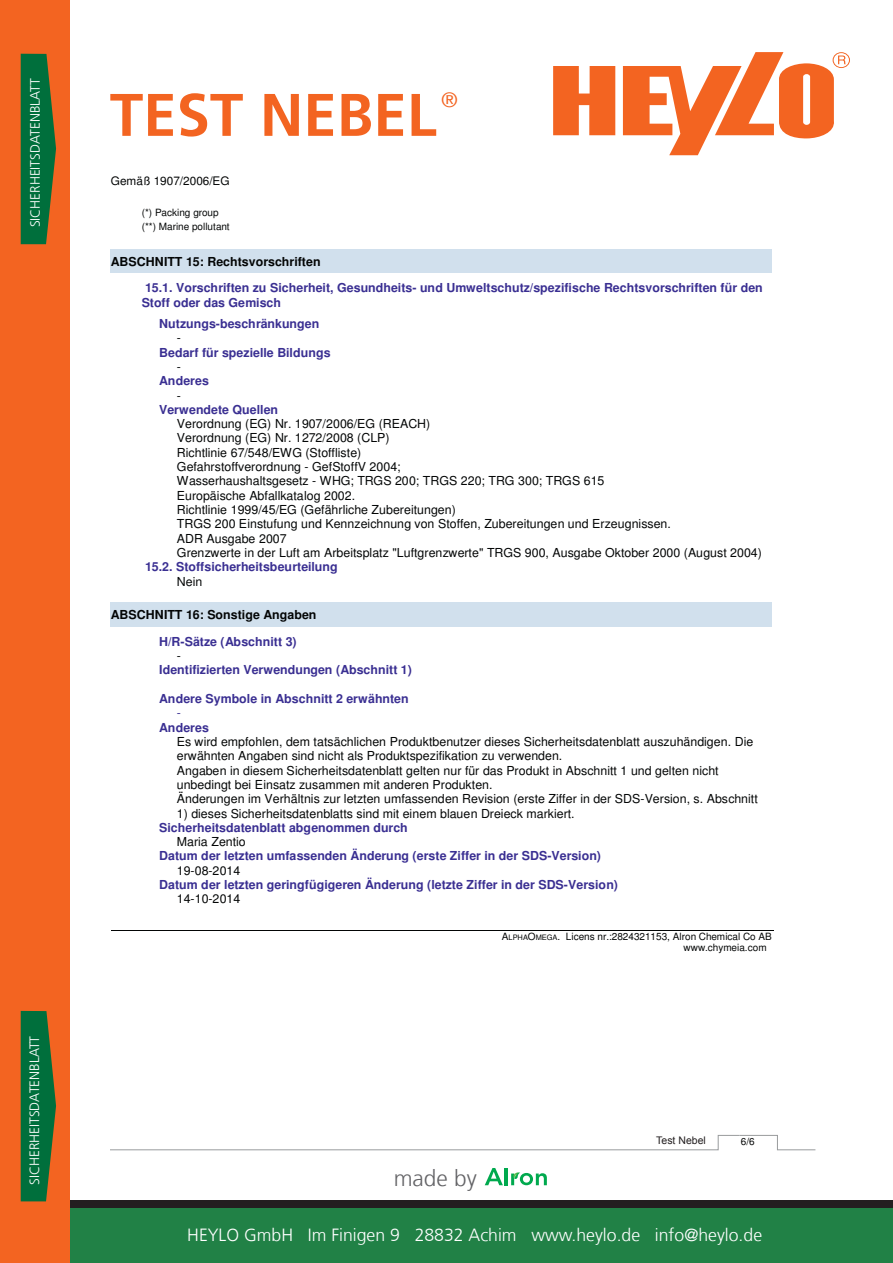
<style>
.page{position:relative;width:893px;height:1263px;background:#fff}
.page>*{position:absolute;margin:0;border:0;box-sizing:border-box;transform-origin:0 0}
.t1{font:700 60px "Frutiger LT Com";color:#f36421}
.t2{font:300 22.65px "Frutiger LT Com";color:#636366}
.t3{font:300 21px "Frutiger LT Com";color:#f36421}
.t4{font:300 17.7px "Frutiger LT Com";color:#fff}
.t5{font:300 13.5px "Frutiger LT Com";color:#fff}
.t6{font:12.45px/14.2px "Helvetica";color:#030505}
.t7{font:700 12.45px/14.2px "Helvetica";letter-spacing:.005em;color:#3a2f92}
.t8{font:700 12.45px "Helvetica";letter-spacing:.005em;color:#030505}
.t9{font:12.45px "Helvetica";color:#3a2f92}
.t10{font:11.85px "Helvetica";letter-spacing:-.005em;color:#030505}
.t11{font:10.5px "Arial";color:#231f20}
.t12{font:10.05px/14.1px "Helvetica";color:#030505}
.s1{color:#fff}
.s2{font-size:7.5px}
</style>
<div class="page">
<div style="left:60px;top:1200px;width:833px;height:12px;background:#231f20"></div>
<div style="left:0;top:1208px;width:893px;height:55px;background:#218146"></div>
<div style="left:0;top:0;width:69px;height:1263px;background:#f36421"></div>
<svg style="left:21px;top:1011px;width:35px;height:190px;background:#216d38"></svg>
<svg style="left:21px;top:54px;width:35px;height:190px;background:#216d38"></svg>
<svg style="left:553px;top:66px;width:62px;height:69px;background:#f47a41"></svg>
<svg style="left:623px;top:52px;width:227px;height:103px"></svg>
<svg style="left:485px;top:1168px;width:18px;height:17px"></svg>
<hr style="left:505px;top:1168px;width:3px;height:17px;background:#00a94e">
<svg style="left:511px;top:1172px;width:36px;height:13px"></svg>
<svg style="left:111px;top:1135px;width:705px;height:16px"></svg>
<div style="left:111px;top:249px;width:661px;height:25px;background:#d1e0ed"></div>
<div style="left:111px;top:603px;width:661px;height:24px;background:#d1e0ed"></div>
<hr style="left:111px;top:930px;width:662px;height:1px;background:#030505">
<div style="left:564px;top:1130px;width:145px;height:18px;background:#fff"></div>
<p class="t5" style="left:27px;top:227px;width:150px;rotate:-90deg">SICHERHEITSDATENBLATT</p>
<p class="t5" style="left:27px;top:1185px;width:150px;rotate:-90deg">SICHERHEITSDATENBLATT</p>
<h3 class="t3" style="left:441px;top:87px;width:18px">®</h3>
<h1 class="t1" style="left:110px;top:80px;width:345px">TEST NEBEL<span class="s1">.</span></h1>
<p class="t10" style="left:111px;top:175px;width:120px">Gemäß 1907/2006/EG</p>
<p class="t12" style="left:142px;top:205px;width:90px">(*) Packing group (**) Marine pollutant</p>
<p class="t8" style="left:111px;top:254px;width:211px">ABSCHNITT 15: Rechtsvorschriften</p>
<p class="t7" style="left:142px;top:281px;width:623px">15.1. Vorschriften zu Sicherheit, Gesundheits- und Umweltschutz/spezifische Rechtsvorschriften für den<br>Stoff oder das Gemisch</p>
<p class="t7" style="left:159px;top:317px;width:162px">Nutzungs-beschränkungen</p>
<p class="t6" style="left:177px;top:331px;width:6px">-</p>
<p class="t7" style="left:159px;top:345px;width:173px">Bedarf für spezielle Bildungs</p>
<p class="t6" style="left:177px;top:359px;width:6px">-</p>
<p class="t7" style="left:159px;top:374px;width:51px">Anderes</p>
<p class="t6" style="left:177px;top:388px;width:6px">-</p>
<p class="t7" style="left:159px;top:402px;width:120px">Verwendete Quellen</p>
<p class="t6" style="left:177px;top:417px;width:586px">Verordnung (EG) Nr. 1907/2006/EG (REACH)<br>Verordnung (EG) Nr. 1272/2008 (CLP)<br>Richtlinie 67/548/EWG (Stoffliste)<br>Gefahrstoffverordnung - GefStoffV 2004;<br>Wasserhaushaltsgesetz - WHG; TRGS 200; TRGS 220; TRG 300; TRGS 615<br>Europäische Abfallkatalog 2002.<br>Richtlinie 1999/45/EG (Gefährliche Zubereitungen)<br>TRGS 200 Einstufung und Kennzeichnung von Stoffen, Zubereitungen und Erzeugnissen.<br>ADR Ausgabe 2007<br>Grenzwerte in der Luft am Arbeitsplatz "Luftgrenzwerte" TRGS 900, Ausgabe Oktober 2000 (August 2004)</p>
<p class="t7" style="left:145px;top:560px;width:194px">15.2. Stoffsicherheitsbeurteilung</p>
<p class="t6" style="left:177px;top:574px;width:27px">Nein</p>
<p class="t8" style="left:111px;top:608px;width:207px">ABSCHNITT 16: Sonstige Angaben</p>
<p class="t7" style="left:159px;top:634px;width:139px">H/R-Sätze (Abschnitt 3)</p>
<p class="t6" style="left:177px;top:649px;width:6px">-</p>
<p class="t7" style="left:159px;top:663px;width:254px">Identifizierten Verwendungen (Abschnitt 1)</p>
<p class="t7" style="left:159px;top:691px;width:251px">Andere Symbole in Abschnitt 2 erwähnten</p>
<p class="t9" style="left:177px;top:706px;width:6px">-</p>
<p class="t7" style="left:159px;top:720px;width:51px">Anderes</p>
<p class="t6" style="left:177px;top:734px;width:583px">Es wird empfohlen, dem tatsächlichen Produktbenutzer dieses Sicherheitsdatenblatt auszuhändigen. Die erwähnten Angaben sind nicht als Produktspezifikation zu verwenden.<br>Angaben in diesem Sicherheitsdatenblatt gelten nur für das Produkt in Abschnitt 1 und gelten nicht unbedingt bei Einsatz zusammen mit anderen Produkten.<br>Änderungen im Verhältnis zur letzten umfassenden Revision (erste Ziffer in der SDS-Version, s. Abschnitt</p>
<p class="t6" style="left:177px;top:806px;width:399px">1) dieses Sicherheitsdatenblatts sind mit einem blauen Dreieck markiert.</p>
<p class="t7" style="left:159px;top:820px;width:250px">Sicherheitsdatenblatt abgenommen durch</p>
<p class="t6" style="left:177px;top:834px;width:70px">Maria Zentio</p>
<p class="t7" style="left:159px;top:849px;width:443px">Datum der letzten umfassenden Änderung (erste Ziffer in der SDS-Version)</p>
<p class="t6" style="left:177px;top:863px;width:65px">19-08-2014</p>
<p class="t7" style="left:159px;top:877px;width:460px">Datum der letzten geringfügigeren Änderung (letzte Ziffer in der SDS-Version)</p>
<p class="t6" style="left:177px;top:892px;width:65px">14-10-2014</p>
<p class="t12" style="left:684px;top:931px;width:90px;line-height:11.4px;text-indent:-182px">A<span class="s2">LPHA</span>O<span class="s2">MEGA</span>. Licens nr.:2824321153, Alron Chemical Co AB www.chymeia.com</p>
<h2 class="t2" style="left:394px;top:1165px;width:85px">made by</h2>
<p class="t11" style="left:656px;top:1133px;width:51px">Test Nebel</p>
<p class="t12" style="left:660px;top:1133px;width:41px">Test Fog</p>
<p class="t12" style="left:741px;top:1135px;width:15px">6/6</p>
<h3 class="t4" style="left:187px;top:1225px;width:576px">HEYLO GmbH Im Finigen 9 28832 Achim www.heylo.de info@heylo.de</h3>
</div>
